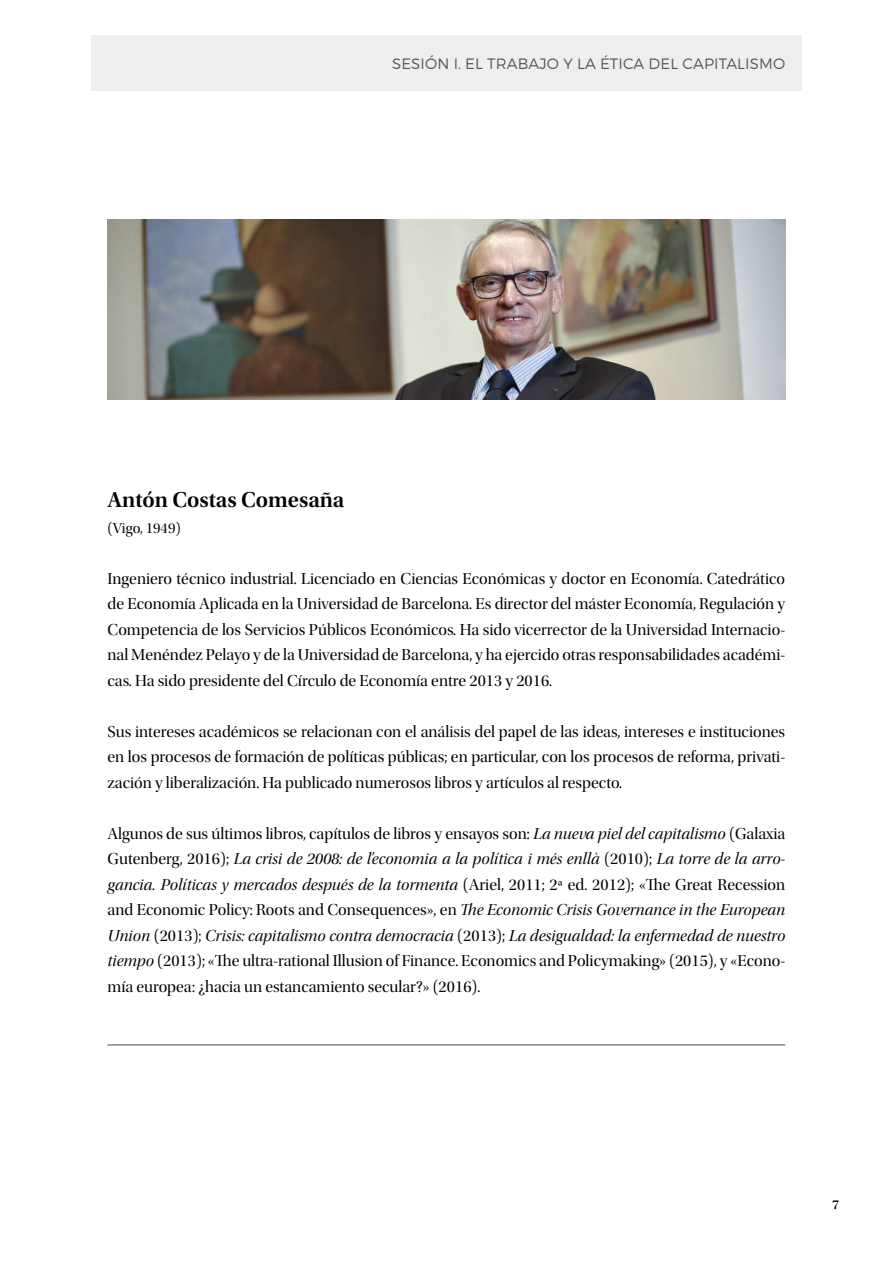
<style>
.page{position:relative;width:893px;height:1263px;background:#fff}
.page>*{position:absolute;margin:0;border:0;box-sizing:border-box;transform-origin:0 0}
.t1{font:22.5px "Utopia Std Semibold Subh";color:#010202}
.t2{font:16.5px/25.5px "Utopia Std Disp";color:#000;text-align:justify}
.t3{font:16.5px/25.5px "Utopia Std Disp It";color:#000}
.t4{font:300 15px "Montserrat";letter-spacing:.01em;color:#575756}
.t5{font:15px "Utopia Std Disp";color:#000}
.t6{font:13.5px "Utopia Std Semibold Subh";color:#000}
.s1{font-family:"Utopia Std Disp It"}
.s2{font-family:"Utopia Std Disp"}
</style>
<div class="page">
<img style="left:108px;top:219px;width:677px;height:181px">
<hr style="left:107px;top:1044px;width:678px;height:2px;background:#878787">
<div style="left:91px;top:35px;width:710px;height:55px;background:#eee"></div>
<p class="t4" style="left:392px;top:54px;width:395px">SESIÓN I. EL TRABAJO Y LA ÉTICA DEL CAPITALISMO</p>
<h1 class="t1" style="left:108px;top:488px;width:238px">Antón Costas Comesaña</h1>
<p class="t5" style="left:108px;top:520px;width:75px">(Vigo, 1949)</p>
<p class="t2" style="left:108px;top:566px;width:679px">Ingeniero técnico industrial. Licenciado en Ciencias Económicas y doctor en Economía. Catedrático de Economía Aplicada en la Universidad de Barcelona. Es director del máster Economía, Regulación y Competencia de los Servicios Públicos Económicos. Ha sido vicerrector de la Universidad Internacio&shy;nal Menéndez Pelayo y de la Universidad de Barcelona, y ha ejercido otras responsabilidades académi&shy;cas. Ha sido presidente del Círculo de Economía entre 2013 y 2016.</p>
<p class="t2" style="left:108px;top:719px;width:679px">Sus intereses académicos se relacionan con el análisis del papel de las ideas, intereses e instituciones en los procesos de formación de políticas públicas; en particular, con los procesos de reforma, privati&shy;zación y liberalización. Ha publicado numerosos libros y artículos al respecto.</p>
<p class="t2" style="left:108px;top:821px;width:679px">Algunos de sus últimos libros, capítulos de libros y ensayos son: <span class="s1">La nueva piel del capitalismo</span> (Galaxia</p>
<p class="t3" style="left:108px;top:847px;width:679px"><span class="s2">Gutenberg, 2016);</span> La crisi de 2008: de l’economia a la política i més enllà <span class="s2">(2010);</span> La torre de la arro&shy;gancia. Políticas y mercados después de la tormenta <span class="s2">(Ariel, 2011; 2ª ed. 2012); «The Great Recession</span></p>
<p class="t2" style="left:108px;top:898px;width:679px">and Economic Policy: Roots and Consequences», en <span class="s1">The Economic Crisis Governance in the European</span></p>
<p class="t3" style="left:108px;top:923px;width:679px">Union <span class="s2">(2013);</span> Crisis: capitalismo contra democracia <span class="s2">(2013);</span> La desigualdad: la enfermedad de nuestro</p>
<p class="t2" style="left:108px;top:949px;width:679px"><span class="s1">tiempo</span> (2013); «The ultra-rational Illusion of Finance. Economics and Policymaking» (2015), y «Econo&shy;mía europea: ¿hacia un estancamiento secular?» (2016).</p>
<p class="t6" style="left:832px;top:1197px;width:8px">7</p>
</div>
